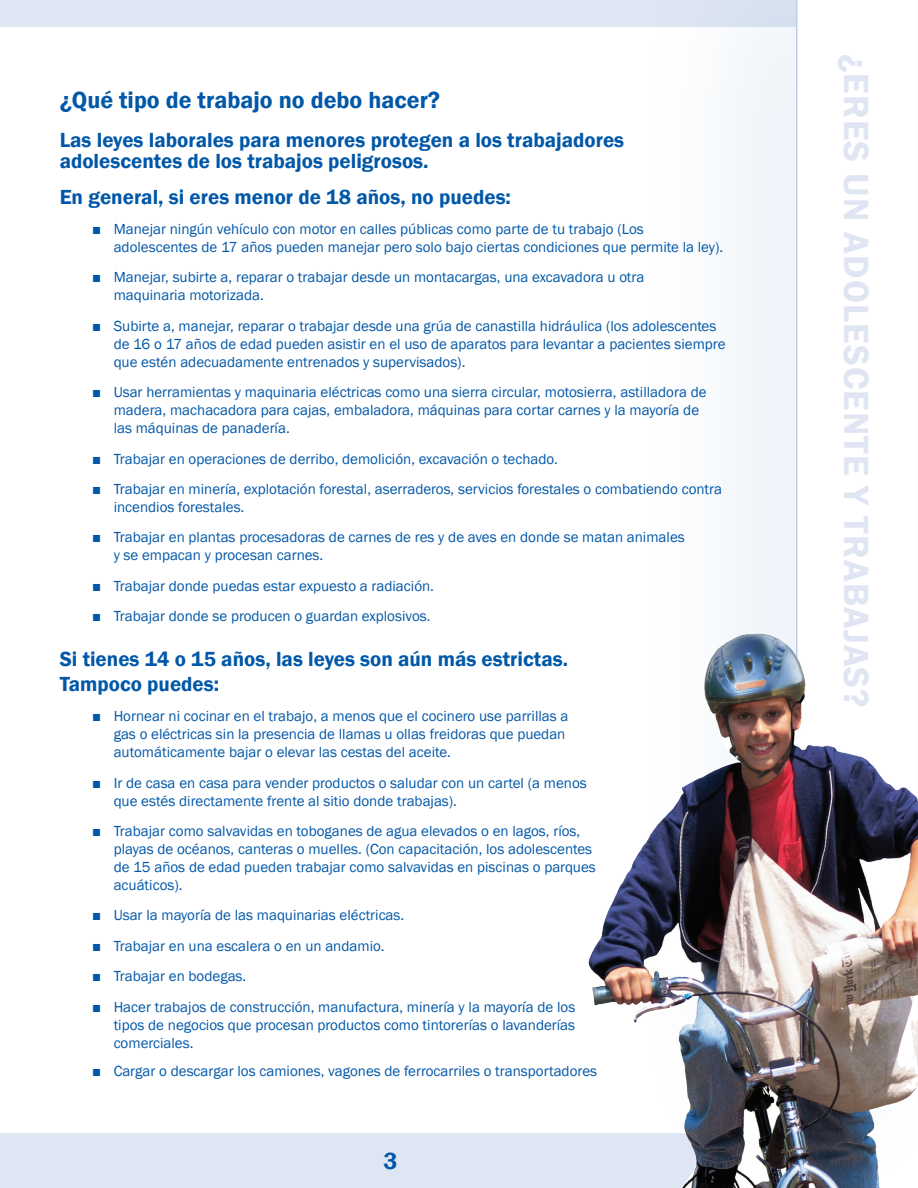
<style>
.page{position:relative;width:918px;height:1188px;background:#fff}
.page>*{position:absolute;margin:0;border:0;box-sizing:border-box;transform-origin:0 0}
.t1{font:600 36px "Franklin Gothic";letter-spacing:.03em;color:#e0e5f3}
.Heading_2{font:600 24px "Franklin Gothic";color:#0157a8}
.Heading_3{font:600 21px/21px "Franklin Gothic";color:#0157a8}
.t2{font:15px/18px "Franklin Gothic";color:#0157a8}
</style>
<div class="page">
<div style="left:0;top:0;width:918px;height:27px;background:#dfe6f3"></div>
<div style="left:0;top:1134px;width:918px;height:54px;background:#dfe6f3"></div>
<div style="left:621px;top:0;width:297px;height:1188px;background:#f9fbfd"></div>
<div style="left:797px;top:0;width:120px;height:1106px;background:#fff"></div>
<hr style="left:796px;top:0;width:1px;height:1188px;background:#aeb9dd">
<img style="left:586px;top:633px;width:332px;height:555px">
<p class="Heading_2" style="left:60px;top:85px;width:382px">¿Qué tipo de trabajo no debo hacer?</p>
<p class="Heading_3" style="left:60px;top:129px;width:566px">Las leyes laborales para menores protegen a los trabajadores adolescentes de los trabajos peligrosos.</p>
<p class="Heading_3" style="left:60px;top:186px;width:453px">En general, si eres menor de 18 años, no puedes:</p>
<p class="t2" style="left:114px;top:220px;width:611px;text-indent:-22px">■ Manejar ningún vehículo con motor en calles públicas como parte de tu trabajo (Los adolescentes de 17 años pueden manejar pero solo bajo ciertas condiciones que permite la ley).</p>
<p class="t2" style="left:114px;top:269px;width:532px;text-indent:-22px">■ Manejar, subirte a, reparar o trabajar desde un montacargas, una excavadora u otra maquinaria motorizada.</p>
<p class="t2" style="left:114px;top:317px;width:613px;text-indent:-22px">■ Subirte a, manejar, reparar o trabajar desde una grúa de canastilla hidráulica (los adolescentes de 16 o 17 años de edad pueden asistir en el uso de aparatos para levantar a pacientes siempre que estén adecuadamente entrenados y supervisados).</p>
<p class="t2" style="left:114px;top:384px;width:594px;text-indent:-22px">■ Usar herramientas y maquinaria eléctricas como una sierra circular, motosierra, astilladora de madera, machacadora para cajas, embaladora, máquinas para cortar carnes y la mayoría de las máquinas de panadería.</p>
<p class="t2" style="left:92px;top:450px;width:467px">■ Trabajar en operaciones de derribo, demolición, excavación o techado.</p>
<p class="t2" style="left:114px;top:480px;width:610px;text-indent:-22px">■ Trabajar en minería, explotación forestal, aserraderos, servicios forestales o combatiendo contra incendios forestales.</p>
<p class="t2" style="left:114px;top:529px;width:573px;text-indent:-22px">■ Trabajar en plantas procesadoras de carnes de res y de aves en donde se matan animales y se empacan y procesan carnes.</p>
<p class="t2" style="left:92px;top:577px;width:343px">■ Trabajar donde puedas estar expuesto a radiación.</p>
<p class="t2" style="left:92px;top:608px;width:340px">■ Trabajar donde se producen o guardan explosivos.</p>
<p class="Heading_3" style="left:60px;top:646px;width:510px;line-height:25.2px">Si tienes 14 o 15 años, las leyes son aún más estrictas.<br>Tampoco puedes:</p>
<p class="t2" style="left:114px;top:707px;width:456px;text-indent:-22px">■ Hornear ni cocinar en el trabajo, a menos que el cocinero use parrillas a gas o eléctricas sin la presencia de llamas u ollas freidoras que puedan automáticamente bajar o elevar las cestas del aceite.</p>
<p class="t2" style="left:114px;top:774px;width:475px;text-indent:-22px">■ Ir de casa en casa para vender productos o saludar con un cartel (a menos que estés directamente frente al sitio donde trabajas).</p>
<p class="t2" style="left:114px;top:822px;width:484px;text-indent:-22px">■ Trabajar como salvavidas en toboganes de agua elevados o en lagos, ríos, playas de océanos, canteras o muelles. (Con capacitación, los adolescentes de 15 años de edad pueden trabajar como salvavidas en piscinas o parques acuáticos).</p>
<p class="t2" style="left:92px;top:907px;width:314px">■ Usar la mayoría de las maquinarias eléctricas.</p>
<p class="t2" style="left:92px;top:937px;width:294px">■ Trabajar en una escalera o en un andamio.</p>
<p class="t2" style="left:92px;top:968px;width:156px">■ Trabajar en bodegas.</p>
<p class="t2" style="left:114px;top:998px;width:463px;text-align:justify;text-indent:-22px">■ Hacer trabajos de construcción, manufactura, minería y la mayoría de los tipos de negocios que procesan productos como tintorerías o lavanderías comerciales.</p>
<p class="t2" style="left:92px;top:1063px;width:507px">■ Cargar o descargar los camiones, vagones de ferrocarriles o transportadores</p>
<h2 class="Heading_2" style="left:384px;top:1147px;width:16px">3</h2>
<h1 class="t1" style="left:878px;top:54px;width:655px;rotate:90deg">¿ERES UN ADOLESCENTE Y TRABAJAS?</h1>
</div>
